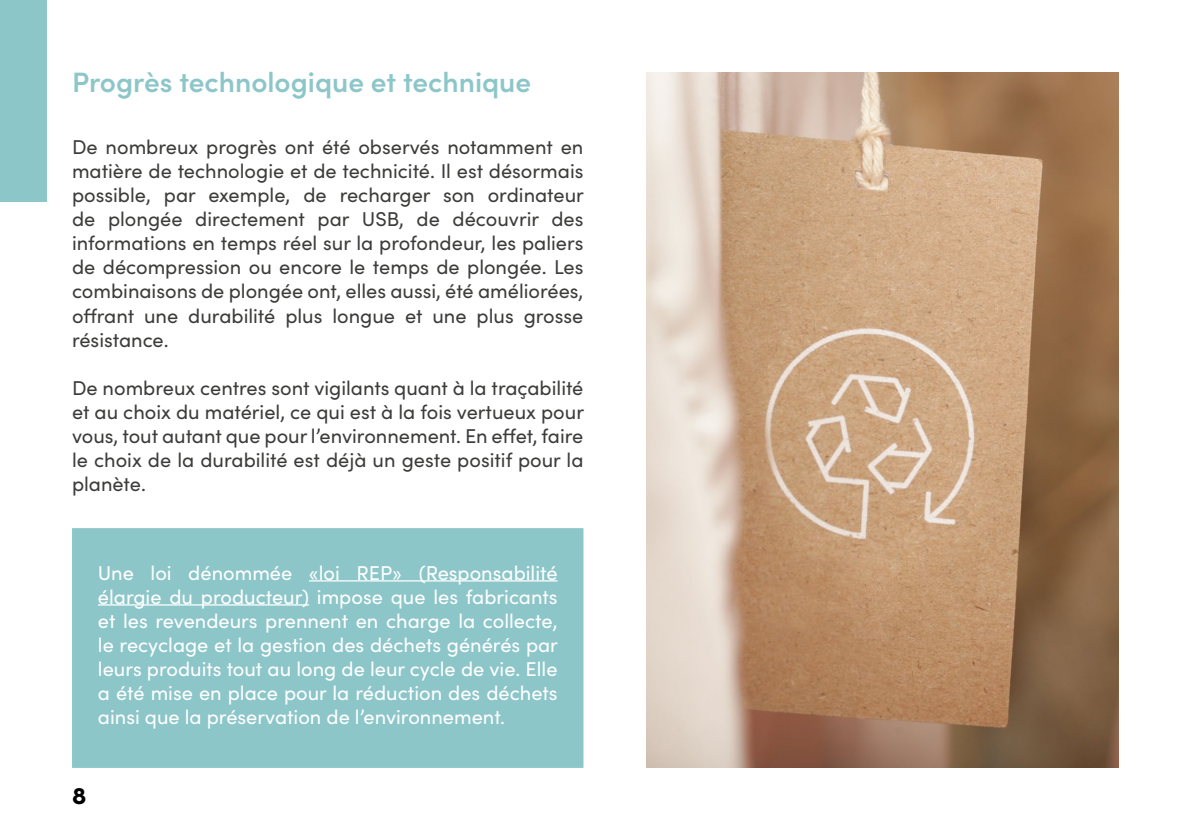
<style>
.page{position:relative;width:1191px;height:840px;background:#fff}
.page>*{position:absolute;margin:0;border:0;box-sizing:border-box;transform-origin:0 0}
.t1{font:600 28px "Sofia Pro";color:#8dc6c9}
.t2{font:900 24px "Sofia Pro";color:#000}
.t3{font:20px/24px "Sofia Pro";color:#3c3c3b;text-align:justify}
.t4{font:20px/24px "Sofia Pro";color:#fff;text-align:justify}
</style>
<div class="page">
<div style="left:72px;top:528px;width:511px;height:239px;background:#8dc6c9;border:2px solid #8dc6c9"></div>
<hr style="left:309px;top:580px;width:248px;height:1px;background:#fff">
<hr style="left:98px;top:604px;width:211px;height:1px;background:#fff">
<img style="left:646px;top:72px;width:473px;height:695px">
<div style="left:0;top:0;width:47px;height:201px;background:#8dc6c9"></div>
<h1 class="t1" style="left:72px;top:61px;width:461px">Progrès technologique et technique</h1>
<p class="t3" style="left:72px;top:134px;width:513px">De nombreux progrès ont été observés notamment en matière de technologie et de technicité. Il est désormais possible, par exemple, de recharger son ordinateur de plongée directement par USB, de découvrir des informations en temps réel sur la profondeur, les paliers de décompression ou encore le temps de plongée. Les combinaisons de plongée ont, elles aussi, été améliorées, offrant une durabilité plus longue et une plus grosse résistance.</p>
<p class="t3" style="left:72px;top:374px;width:513px">De nombreux centres sont vigilants quant à la traçabilité et au choix du matériel, ce qui est à la fois vertueux pour vous, tout autant que pour l’environnement. En effet, faire le choix de la durabilité est déjà un geste positif pour la planète.</p>
<p class="t4" style="left:98px;top:559px;width:461px">Une loi dénommée «loi REP» (Responsabilité élargie du producteur) impose que les fabricants et les revendeurs prennent en charge la collecte, le recyclage et la gestion des déchets générés par leurs produits tout au long de leur cycle de vie. Elle a été mise en place pour la réduction des déchets ainsi que la préservation de l’environnement.</p>
<p class="t2" style="left:72px;top:776px;width:16px">8</p>
</div>
